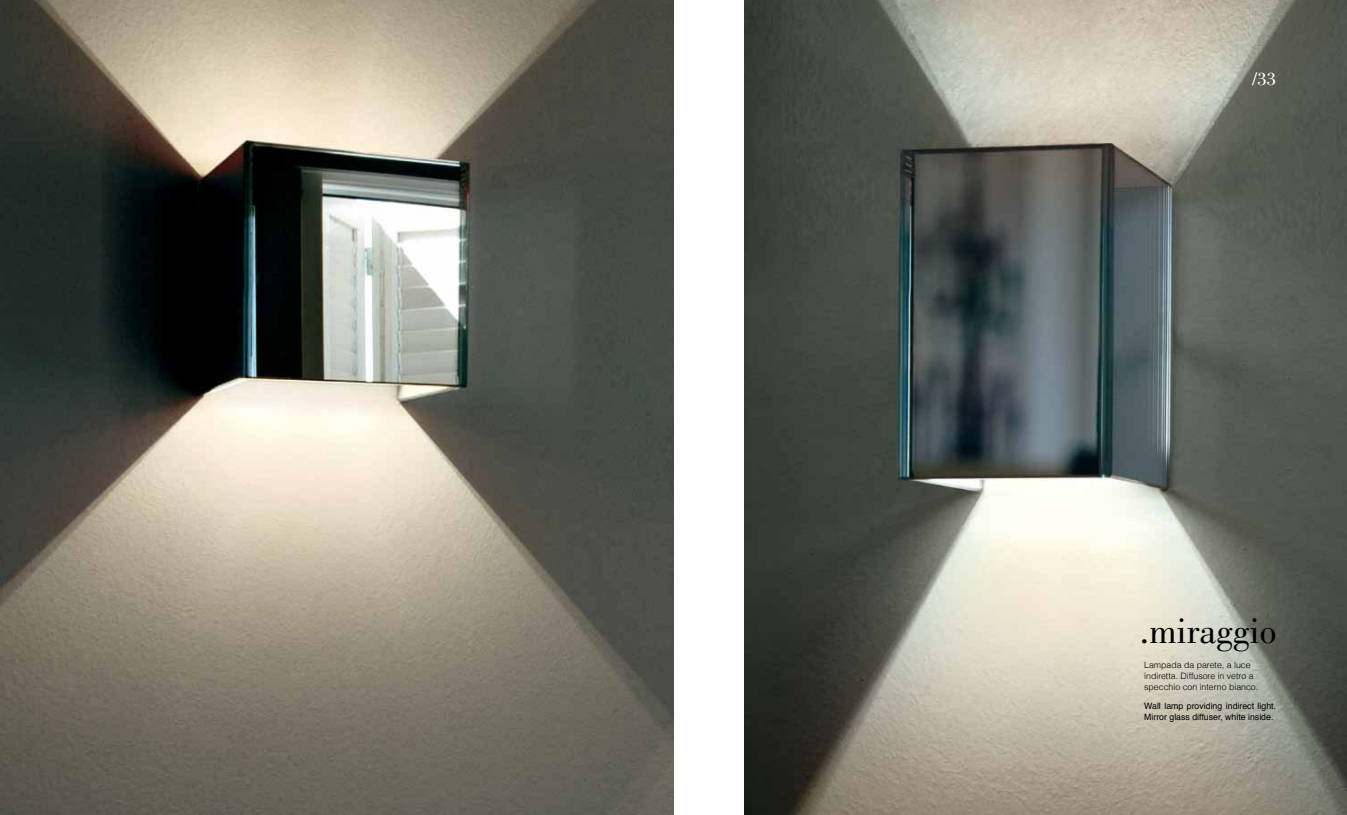
<style>
.page{position:relative;width:1347px;height:815px;background:#fff}
.page>*{position:absolute;margin:0;border:0;box-sizing:border-box;transform-origin:0 0}
.t1{font:37.5px "Bodoni";color:#000}
.t2{font:18.75px "Bodoni";color:#fff}
.t3{font:300 8.75px/11.2px "Helvetica";color:#000}
.t4{font:8.75px/11.2px "Helvetica";color:#000}
</style>
<div class="page">
<img style="left:744px;top:0;width:602px;height:815px">
<img style="left:0;top:0;width:673px;height:815px">
<h2 class="t2" style="left:1252px;top:68px;width:25px">/33</h2>
<h1 class="t1" style="left:1140px;top:610px;width:138px">.miraggio</h1>
<p class="t3" style="left:1144px;top:659px;width:115px">Lampada da parete, a luce indiretta. Diffusore in vetro a specchio con interno bianco.</p>
<p class="t4" style="left:1144px;top:701px;width:133px">Wall lamp providing indirect light.<br>Mirror glass diffuser, white inside.</p>
</div>
